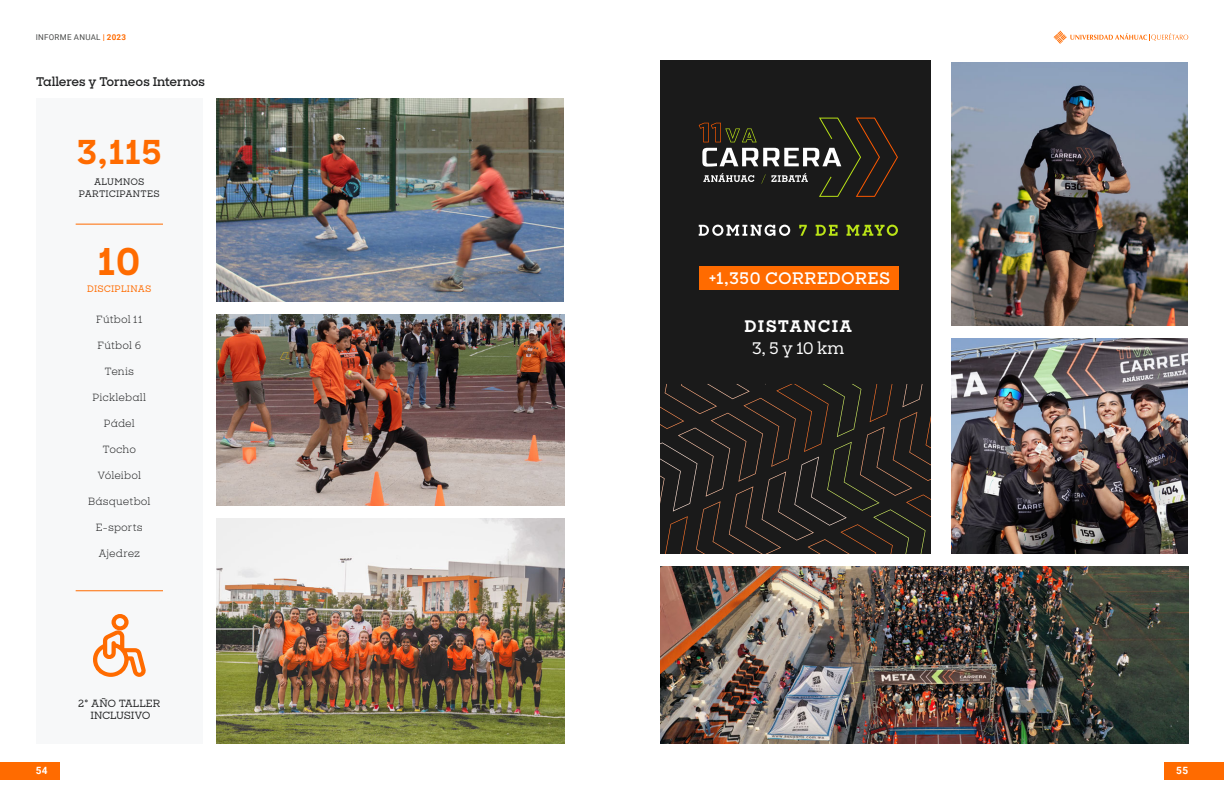
<style>
.page{position:relative;width:1224px;height:792px;background:#fff}
.page>*{position:absolute;margin:0;border:0;box-sizing:border-box;transform-origin:0 0}
.t1{font:700 37px "Sharp Slab";color:#ff6b00}
.t2{font:700 33px "Sharp Slab";color:#ff6b00}
.t3{font:600 16px "Sharp Slab";letter-spacing:.04em;color:#fff}
.t4{font:700 16px "Sharp Slab";letter-spacing:.08em;color:#fff}
.t5{font:500 16px "Sharp Slab";color:#fff}
.t6{font:600 12px "Sharp Slab";letter-spacing:-.01em;color:#212223}
.t7{font:10px "Sharp Slab";letter-spacing:.005em;color:#212223}
.t8{font:500 10px/12px "Sharp Slab";letter-spacing:-.005em;color:#212223;text-align:center}
.t9{font:700 10px "Roboto";color:#fff}
.t10{font:500 9px/12px "Sharp Slab";letter-spacing:.025em;color:#212223;text-align:center}
.t11{font:500 9px "Sharp Slab";letter-spacing:.015em;color:#ff6b00}
.t12{font:8px "Roboto";letter-spacing:.035em;color:#4a4b4a}
.s1{font-weight:700;color:#ff6b00}
</style>
<div class="page">
<div style="left:1164px;top:762px;width:60px;height:18px;background:#ff6b00"></div>
<div style="left:0;top:762px;width:60px;height:18px;background:#ff6b00"></div>
<svg style="left:1054px;top:31px;width:134px;height:13px"></svg>
<img style="left:217px;top:98px;width:347px;height:204px">
<img style="left:217px;top:314px;width:347px;height:192px">
<img style="left:217px;top:518px;width:347px;height:226px">
<div style="left:36px;top:98px;width:167px;height:646px;background:#f7f8f9"></div>
<svg style="left:93px;top:614px;width:53px;height:63px"></svg>
<hr style="left:76px;top:224px;width:87px;height:1px;background:#ff6b00">
<hr style="left:76px;top:590px;width:87px;height:1px;background:#ff6b00">
<div style="left:660px;top:61px;width:271px;height:493px;background:#1a1a1a"></div>
<img style="left:951px;top:62px;width:237px;height:264px">
<img style="left:660px;top:566px;width:528px;height:178px">
<img style="left:951px;top:338px;width:237px;height:216px">
<svg style="left:699px;top:118px;width:199px;height:79px"></svg>
<svg style="left:699px;top:225px;width:91px;height:11px"></svg>
<svg style="left:799px;top:225px;width:8px;height:11px"></svg>
<svg style="left:816px;top:225px;width:22px;height:11px"></svg>
<svg style="left:847px;top:225px;width:51px;height:11px"></svg>
<svg style="left:660px;top:384px;width:271px;height:170px"></svg>
<div style="left:700px;top:266px;width:199px;height:24px;background:#ff6b00"></div>
<p class="t12" style="left:36px;top:32px;width:92px">INFORME ANUAL <span class="s1">| 2023</span></p>
<p class="t6" style="left:36px;top:73px;width:171px">Talleres y Torneos Internos</p>
<h2 class="t2" style="left:77px;top:128px;width:86px">3,115</h2>
<p class="t10" style="left:79px;top:175px;width:82px">ALUMNOS<br>PARTICIPANTES</p>
<h1 class="t1" style="left:98px;top:235px;width:44px">10</h1>
<p class="t11" style="left:87px;top:282px;width:66px">DISCIPLINAS</p>
<p class="t7" style="left:96px;top:312px;width:48px">Fútbol 11</p>
<p class="t7" style="left:97px;top:338px;width:45px">Fútbol 6</p>
<p class="t7" style="left:104px;top:364px;width:31px">Tenis</p>
<p class="t7" style="left:92px;top:390px;width:55px">Pickleball</p>
<p class="t7" style="left:104px;top:416px;width:32px">Pádel</p>
<p class="t7" style="left:103px;top:442px;width:35px">Tocho</p>
<p class="t7" style="left:98px;top:468px;width:45px">Vóleibol</p>
<p class="t7" style="left:88px;top:494px;width:64px">Básquetbol</p>
<p class="t7" style="left:96px;top:520px;width:49px">E-sports</p>
<p class="t7" style="left:98px;top:546px;width:43px">Ajedrez</p>
<p class="t8" style="left:78px;top:697px;width:84px">2° AÑO TALLER<br>INCLUSIVO</p>
<h3 class="t3" style="left:709px;top:267px;width:183px">+1,350 CORREDORES</h3>
<h3 class="t4" style="left:744px;top:315px;width:109px">DISTANCIA</h3>
<h3 class="t5" style="left:752px;top:337px;width:94px">3, 5 y 10 km</h3>
<p class="t9" style="left:36px;top:763px;width:13px">54</p>
<p class="t9" style="left:1176px;top:763px;width:13px">55</p>
</div>
